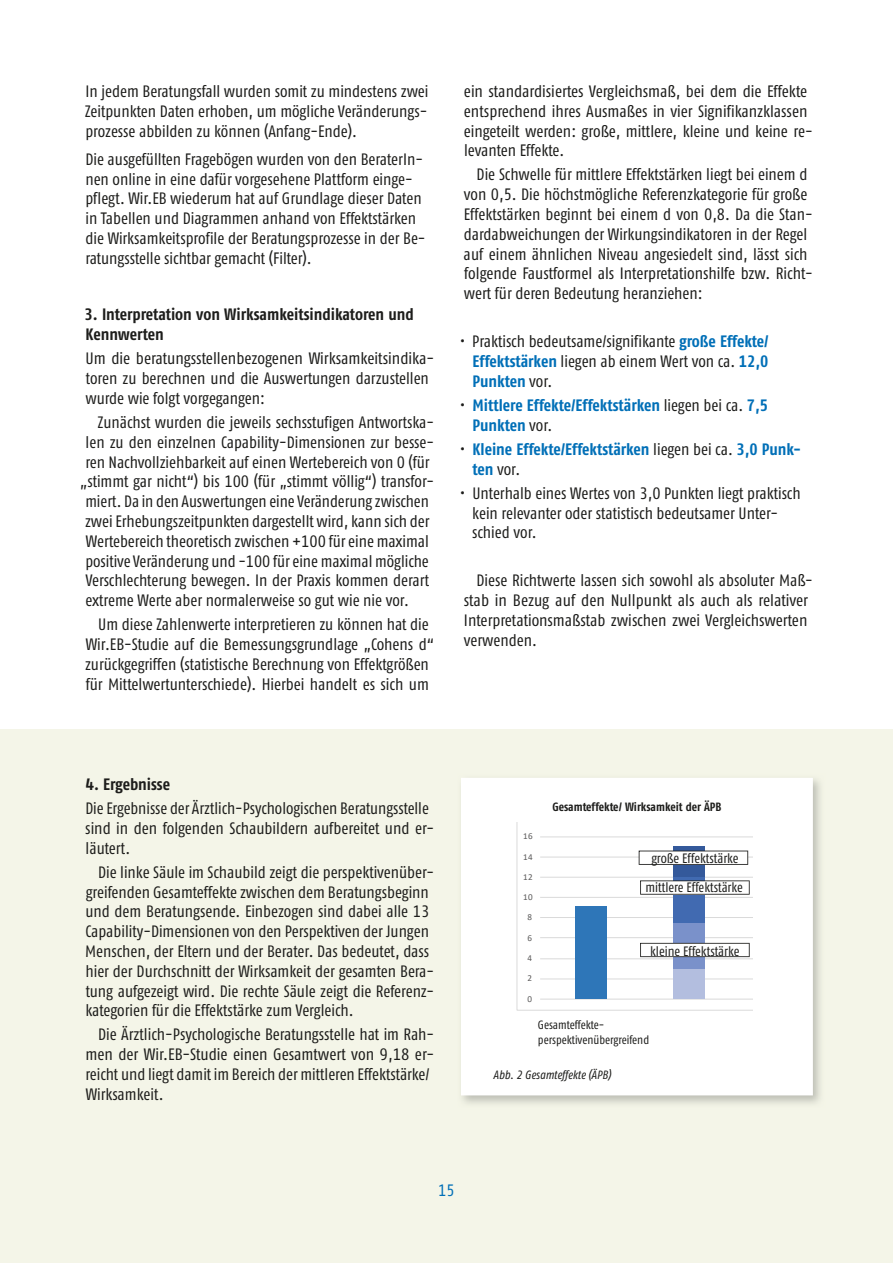
<style>
.page{position:relative;width:893px;height:1263px;background:#fff}
.page>*{position:absolute;margin:0;border:0;box-sizing:border-box;transform-origin:0 0}
.t1{font:16.5px/19.8px "Fago Co Tf";color:#1d1d1b}
.t2{font:700 16.5px/19.8px "Fago Co Tf";color:#006fb7}
.t3{font:700 16.5px/19.8px "Fago Co Tf";letter-spacing:-.005em;color:#1d1d1b}
.t4{font:16.5px "Fago Co Tf";color:#006fb7}
.t5{font:13.5px "Fago Co Tf";color:#1d1d1b}
.t6{font:12px/14.4px "Fago Co Tf";color:#1d1d1b}
.t7{font:700 12px "Fago Co Tf";letter-spacing:-.005em;color:#1d1d1b}
.t8{font:italic 12px "Fago Co Tf";color:#1d1d1b}
.t9{font:9px "Calibri";letter-spacing:.05em;color:#5b5a5a}
.s1{font-weight:700;color:#006fb7}
.s2{font-weight:400;color:#1d1d1b}
</style>
<div class="page">
<div style="left:0;top:729px;width:893px;height:534px;background:#f4f5e8"></div>
<div style="left:461px;top:778px;width:352px;height:317px;background:#fff"></div>
<svg style="left:517px;top:822px;width:236px;height:188px;background:#e0e7f0"></svg>
<p class="t1" style="left:85px;top:81px;width:345px;text-align:justify">In jedem Beratungsfall wurden somit zu mindestens zwei Zeitpunkten Daten erhoben, um mögliche Veränderungs&shy;prozesse abbilden zu können (Anfang-Ende).</p>
<p class="t1" style="left:85px;top:149px;width:342px">Die ausgefüllten Fragebögen wurden von den BeraterIn&shy;nen online in eine dafür vorgesehene Plattform einge&shy;pflegt. Wir.EB wiederum hat auf Grundlage dieser Daten in Tabellen und Diagrammen anhand von Effektstärken die Wirksamkeitsprofile der Beratungsprozesse in der Be&shy;ratungsstelle sichtbar gemacht (Filter).</p>
<p class="t3" style="left:84px;top:305px;width:331px">3. Interpretation von Wirksamkeitsindikatoren und<br>Kennwerten</p>
<p class="t1" style="left:85px;top:348px;width:350px">Um die beratungsstellenbezogenen Wirksamkeitsindika&shy;toren zu berechnen und die Auswertungen darzustellen wurde wie folgt vorgegangen:</p>
<p class="t1" style="left:98px;top:412px;width:338px">Zunächst wurden die jeweils sechsstufigen Antwortska-</p>
<p class="t1" style="left:86px;top:432px;width:350px">len zu den einzelnen Capability-Dimensionen zur besse-</p>
<p class="t1" style="left:85px;top:452px;width:346px">ren Nachvollziehbarkeit auf einen Wertebereich von 0 (für</p>
<p class="t1" style="left:80px;top:472px;width:355px">„stimmt gar nicht“) bis 100 (für „stimmt völlig“) transfor-</p>
<p class="t1" style="left:85px;top:491px;width:345px">miert. Da in den Auswertungen eine Veränderung zwischen</p>
<p class="t1" style="left:85px;top:511px;width:346px">zwei Erhebungszeitpunkten dargestellt wird, kann sich der</p>
<p class="t1" style="left:86px;top:531px;width:344px">Wertebereich theoretisch zwischen +100 für eine maximal</p>
<p class="t1" style="left:85px;top:551px;width:345px">positive Veränderung und -100 für eine maximal mögliche</p>
<p class="t1" style="left:86px;top:571px;width:345px">Verschlechterung bewegen. In der Praxis kommen derart</p>
<p class="t1" style="left:85px;top:590px;width:325px">extreme Werte aber normalerweise so gut wie nie vor.</p>
<p class="t1" style="left:85px;top:614px;width:351px;text-align:center">Um diese Zahlenwerte interpretieren zu können hat die Wir.EB-Studie auf die Bemessungsgrundlage „Cohens d“ zurückgegriffen (statistische Berechnung von Effektgrößen für Mittelwertunterschiede). Hierbei handelt es sich um</p>
<p class="t1" style="left:464px;top:81px;width:350px">ein standardisiertes Vergleichsmaß, bei dem die Effekte entsprechend ihres Ausmaßes in vier Signifikanzklassen eingeteilt werden: große, mittlere, kleine und keine re&shy;levanten Effekte.</p>
<p class="t1" style="left:464px;top:165px;width:350px;text-indent:13px">Die Schwelle für mittlere Effektstärken liegt bei einem d von 0,5. Die höchstmögliche Referenzkategorie für große Effektstärken beginnt bei einem d von 0,8. Da die Stan&shy;dardabweichungen der Wirkungsindikatoren in der Regel auf einem ähnlichen Niveau angesiedelt sind, lässt sich folgende Faustformel als Interpretationshilfe bzw. Richt&shy;wert für deren Bedeutung heranziehen:</p>
<p class="t1" style="left:473px;top:331px;width:298px;text-align:justify;text-indent:-13px">• Praktisch bedeutsame/signifikante <span class="s1">große Effekte/ Effektstärken</span> liegen ab einem Wert von ca. <span class="s1">12,0<br>Punkten</span> vor.</p>
<p class="t2" style="left:473px;top:395px;width:297px;text-indent:-13px"><span class="s2">•</span> Mittlere Effekte/Effektstärken <span class="s2">liegen bei ca.</span> 7,5<br>Punkten <span class="s2">vor.</span></p>
<p class="t2" style="left:473px;top:439px;width:330px;text-indent:-13px"><span class="s2">•</span> Kleine Effekte/Effektstärken <span class="s2">liegen bei ca.</span> 3,0 Punk&shy;ten <span class="s2">vor.</span></p>
<p class="t1" style="left:472px;top:483px;width:330px;text-indent:-12px">• Unterhalb eines Wertes von 3,0 Punkten liegt praktisch kein relevanter oder statistisch bedeutsamer Unter&shy;schied vor.</p>
<p class="t1" style="left:464px;top:571px;width:350px;text-indent:13px">Diese Richtwerte lassen sich sowohl als absoluter Maß&shy;stab in Bezug auf den Nullpunkt als auch als relativer Interpretationsmaßstab zwischen zwei Vergleichswerten verwenden.</p>
<p class="t3" style="left:86px;top:774px;width:86px">4. Ergebnisse</p>
<p class="t1" style="left:85px;top:798px;width:350px">Die Ergebnisse der Ärztlich-Psychologischen Beratungsstelle sind in den folgenden Schaubildern aufbereitet und er&shy;läutert.</p>
<p class="t1" style="left:85px;top:862px;width:350px;text-indent:13px">Die linke Säule im Schaubild zeigt die perspektivenüber&shy;greifenden Gesamteffekte zwischen dem Beratungsbeginn und dem Beratungsende. Einbezogen sind dabei alle 13<br>Capability-Dimensionen von den Perspektiven der Jungen Menschen, der Eltern und der Berater. Das bedeutet, dass hier der Durchschnitt der Wirksamkeit der gesamten Bera&shy;tung aufgezeigt wird. Die rechte Säule zeigt die Referenz&shy;kategorien für die Effektstärke zum Vergleich.</p>
<p class="t1" style="left:85px;top:1025px;width:350px;text-indent:13px">Die Ärztlich-Psychologische Beratungsstelle hat im Rah&shy;men der Wir.EB-Studie einen Gesamtwert von 9,18 er&shy;reicht und liegt damit im Bereich der mittleren Effektstärke/ Wirksamkeit.</p>
<p class="t9" style="left:523px;top:830px;width:11px">16</p>
<p class="t9" style="left:523px;top:850px;width:11px">14</p>
<p class="t9" style="left:523px;top:870px;width:11px">12</p>
<p class="t9" style="left:523px;top:891px;width:11px">10</p>
<p class="t9" style="left:528px;top:911px;width:6px">8</p>
<p class="t9" style="left:528px;top:932px;width:6px">6</p>
<p class="t9" style="left:528px;top:952px;width:6px">4</p>
<p class="t9" style="left:528px;top:972px;width:6px">2</p>
<p class="t9" style="left:528px;top:992px;width:6px">0</p>
<p class="t7" style="left:552px;top:799px;width:171px">Gesamteffekte/ Wirksamkeit der ÄPB</p>
<p class="t5" style="left:651px;top:850px;width:89px">große Effektstärke</p>
<p class="t5" style="left:645px;top:880px;width:99px">mittlere Effektstärke</p>
<p class="t5" style="left:650px;top:943px;width:91px">kleine Effektstärke</p>
<p class="t6" style="left:538px;top:1018px;width:113px">Gesamteffekte&shy;perspektivenübergreifend</p>
<p class="t8" style="left:493px;top:1068px;width:119px">Abb. 2 Gesamteffekte (ÄPB)</p>
<p class="t4" style="left:438px;top:1181px;width:18px">15</p>
</div>
